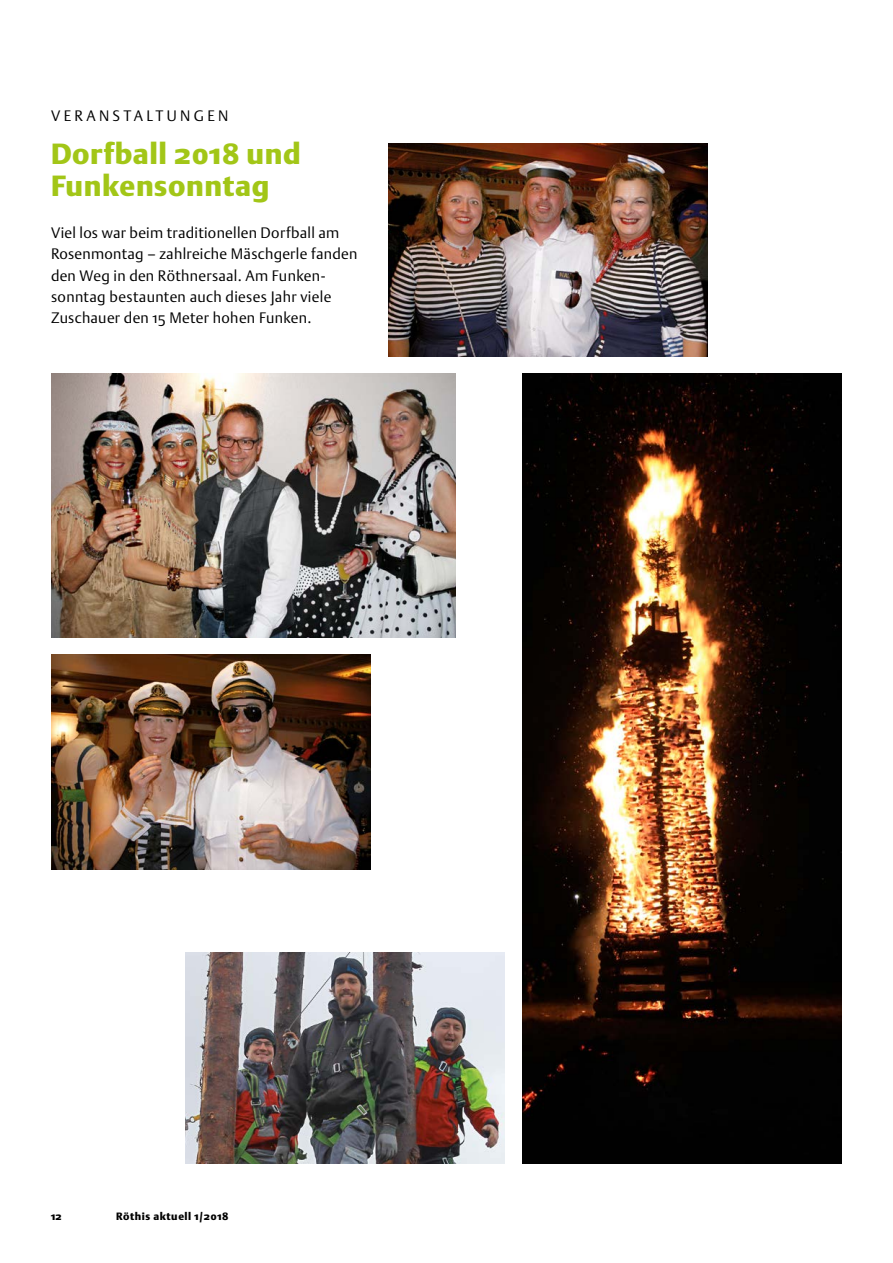
<style>
.page{position:relative;width:893px;height:1263px;background:#fff}
.page>*{position:absolute;margin:0;border:0;box-sizing:border-box;transform-origin:0 0}
.t1{font:900 28.8px/32px "DTL Argo ST";letter-spacing:.02em;color:#a2c617}
.t2{font:300 15px/21.3px "DTL Argo ST";letter-spacing:.02em;color:#000}
.t3{font:900 10.5px "DTL Argo ST";letter-spacing:.05em;color:#000}
</style>
<div class="page">
<img style="left:52px;top:655px;width:318px;height:215px">
<img style="left:186px;top:952px;width:319px;height:211px">
<img style="left:523px;top:373px;width:318px;height:790px">
<img style="left:51px;top:373px;width:404px;height:265px">
<img style="left:388px;top:144px;width:319px;height:212px">
<p class="t2" style="left:51px;top:105px;width:13px">veranstaltungen</p>
<h1 class="t1" style="left:51px;top:137px;width:251px">Dorfball 2018 und<br>Funkensonntag</h1>
<p class="t2" style="left:51px;top:222px;width:308px">Viel los war beim traditionellen Dorfball am Rosenmontag – zahlreiche Mäschgerle fanden den Weg in den Röthnersaal. Am Funken&shy;sonntag bestaunten auch dieses Jahr viele Zuschauer den 15 Meter hohen Funken.</p>
<p class="t3" style="left:51px;top:1210px;width:12px">12</p>
<p class="t3" style="left:116px;top:1210px;width:114px">Röthis aktuell 1/2018</p>
</div>
